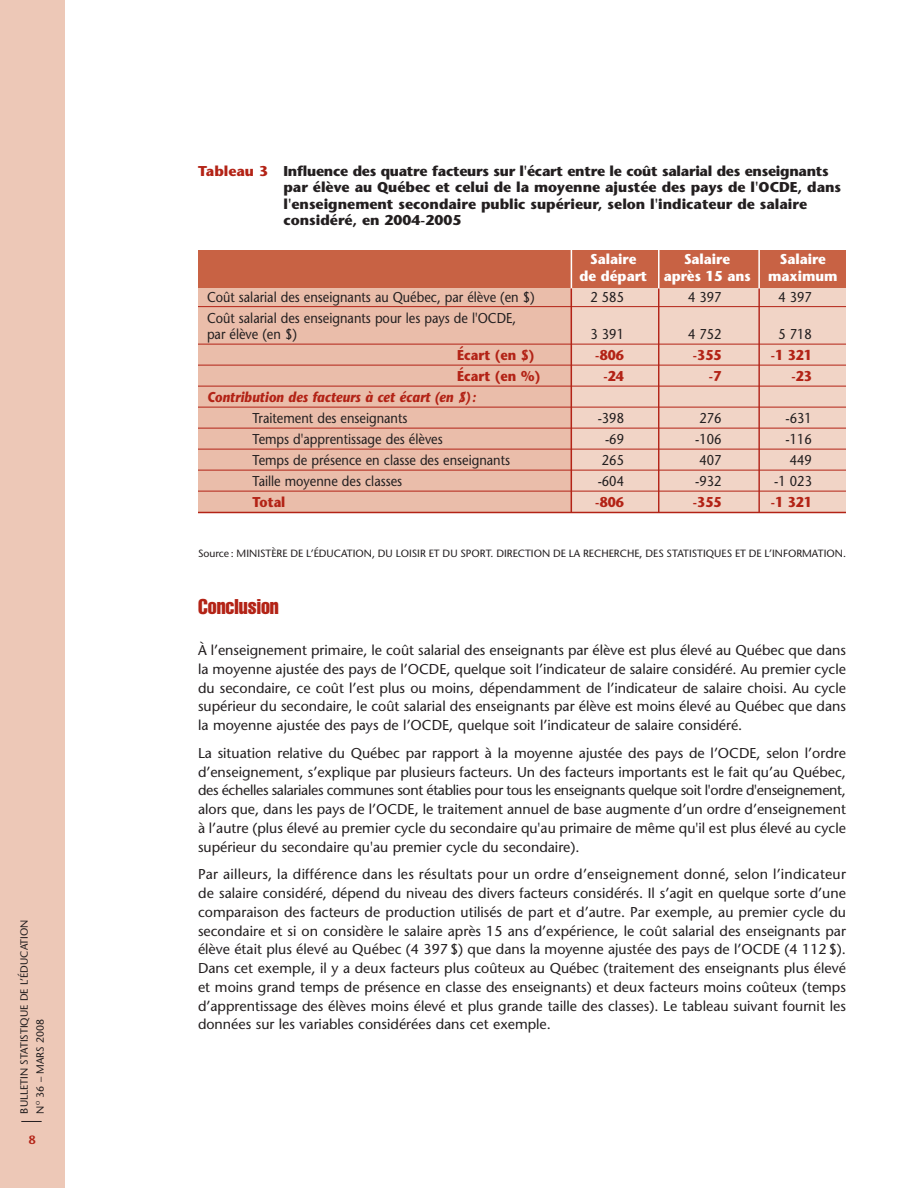
<style>
.page{position:relative;width:918px;height:1188px;background:#fff}
.page>*{position:absolute;margin:0;border:0;box-sizing:border-box;transform-origin:0 0}
.t1{font:extra-condensed 21px "Helvetica";color:#b32316}
.t2{font:14.25px/18.8px "Stone Sans";color:#231f20;text-align:justify}
.t3{font:14.25px/16.5px "Stone Sans";color:#231f20;scale:.9 1}
.t4{font:700 14.25px/16.5px "Stone Sans";color:#231f20}
.t5{font:700 14.25px "Stone Sans";color:#b32316;scale:.9 1}
.t6{font:700 14.25px/16.5px "Stone Sans";color:#fff;scale:.95 1}
.t7{font:italic 700 14.25px "Stone Sans";color:#b32316;scale:.9 1}
.t8{font:600 12px "Stone Sans";color:#b32316}
.t9{font:10.5px/15.8px "Stone Sans";color:#231f20}
.s1{color:#b32316}
</style>
<div class="page">
<div style="left:0;top:0;width:65px;height:1188px;background:#edc8b7"></div>
<svg style="left:21px;top:1121px;width:21px;height:1px"></svg>
<div style="left:198px;top:250px;width:648px;height:38px;background:#c86244"></div>
<div style="left:198px;top:288px;width:376px;height:225px;background:#eabdaa"></div>
<div style="left:571px;top:288px;width:275px;height:225px;background:#f1d4c6"></div>
<hr style="left:658px;top:250px;width:2px;height:263px;background:#fff">
<hr style="left:571px;top:250px;width:1px;height:38px;background:#fff">
<hr style="left:758px;top:250px;width:2px;height:263px;background:#fff">
<hr style="left:658px;top:288px;width:2px;height:224px;background:#b32316">
<hr style="left:571px;top:288px;width:1px;height:224px;background:#b32316">
<hr style="left:758px;top:288px;width:2px;height:224px;background:#b32316">
<hr style="left:198px;top:306px;width:648px;height:1px;background:#b32316">
<hr style="left:198px;top:344px;width:648px;height:1px;background:#b32316">
<hr style="left:198px;top:365px;width:648px;height:1px;background:#b32316">
<hr style="left:198px;top:386px;width:648px;height:1px;background:#b32316">
<hr style="left:198px;top:407px;width:648px;height:1px;background:#b32316">
<hr style="left:198px;top:428px;width:648px;height:1px;background:#b32316">
<hr style="left:198px;top:449px;width:648px;height:1px;background:#b32316">
<hr style="left:198px;top:470px;width:648px;height:1px;background:#b32316">
<hr style="left:198px;top:491px;width:648px;height:1px;background:#b32316">
<hr style="left:198px;top:512px;width:648px;height:1px;background:#b32316">
<p class="t9" style="left:18px;top:1114px;width:196px;rotate:-90deg">BULLETIN STATISTIQUE DE L’ÉDUCATION<br>N<sup>O</sup> 36 – MARS 2008</p>
<p class="t8" style="left:29px;top:1135px;width:8px">8</p>
<p class="t4" style="left:283px;top:164px;width:559px;text-indent:-85px"><span class="s1">Tableau 3</span> Influence des quatre facteurs sur l'écart entre le coût salarial des enseignants par élève au Québec et celui de la moyenne ajustée des pays de l'OCDE, dans l'enseignement secondaire public supérieur, selon l'indicateur de salaire considéré, en 2004-2005</p>
<p class="t6" style="left:590px;top:253px;width:50px">Salaire</p>
<p class="t6" style="left:684px;top:253px;width:50px">Salaire</p>
<p class="t6" style="left:579px;top:253px;width:273px;text-indent:200px">Salaire de départ après 15 ans maximum</p>
<p class="t3" style="left:207px;top:290px;width:366px">Coût salarial des enseignants au Québec, par élève (en $)</p>
<p class="t3" style="left:591px;top:290px;width:39px">2 585</p>
<p class="t3" style="left:688px;top:290px;width:39px">4 397</p>
<p class="t3" style="left:779px;top:290px;width:39px">4 397</p>
<p class="t3" style="left:207px;top:311px;width:345px">Coût salarial des enseignants pour les pays de l'OCDE, par élève (en $)</p>
<p class="t3" style="left:591px;top:328px;width:39px">3 391</p>
<p class="t3" style="left:688px;top:328px;width:39px">4 752</p>
<p class="t3" style="left:779px;top:328px;width:39px">5 718</p>
<p class="t5" style="left:457px;top:350px;width:88px">Écart (en $)</p>
<p class="t5" style="left:595px;top:350px;width:33px">-806</p>
<p class="t5" style="left:693px;top:350px;width:33px">-355</p>
<p class="t5" style="left:771px;top:350px;width:47px">-1 321</p>
<p class="t5" style="left:457px;top:371px;width:94px">Écart (en %)</p>
<p class="t5" style="left:603px;top:371px;width:24px">-24</p>
<p class="t5" style="left:709px;top:371px;width:15px">-7</p>
<p class="t5" style="left:791px;top:371px;width:24px">-23</p>
<p class="t7" style="left:207px;top:392px;width:301px">Contribution des facteurs à cet écart (en $) :</p>
<p class="t3" style="left:252px;top:412px;width:174px">Traitement des enseignants</p>
<p class="t3" style="left:598px;top:412px;width:31px">-398</p>
<p class="t3" style="left:699px;top:412px;width:26px">276</p>
<p class="t3" style="left:786px;top:412px;width:31px">-631</p>
<p class="t3" style="left:252px;top:433px;width:213px">Temps d'apprentissage des élèves</p>
<p class="t3" style="left:605px;top:433px;width:23px">-69</p>
<p class="t3" style="left:695px;top:433px;width:31px">-106</p>
<p class="t3" style="left:786px;top:433px;width:31px">-116</p>
<p class="t3" style="left:252px;top:454px;width:288px">Temps de présence en classe des enseignants</p>
<p class="t3" style="left:602px;top:454px;width:26px">265</p>
<p class="t3" style="left:699px;top:454px;width:26px">407</p>
<p class="t3" style="left:790px;top:454px;width:26px">449</p>
<p class="t3" style="left:252px;top:475px;width:168px">Taille moyenne des classes</p>
<p class="t3" style="left:598px;top:475px;width:31px">-604</p>
<p class="t3" style="left:695px;top:475px;width:31px">-932</p>
<p class="t3" style="left:774px;top:475px;width:43px">-1 023</p>
<p class="t5" style="left:252px;top:497px;width:38px">Total</p>
<p class="t5" style="left:595px;top:497px;width:33px">-806</p>
<p class="t5" style="left:693px;top:497px;width:33px">-355</p>
<p class="t5" style="left:771px;top:497px;width:47px">-1 321</p>
<p class="t9" style="left:198px;top:546px;width:650px">Source : MINISTÈRE DE L’ÉDUCATION, DU LOISIR ET DU SPORT. DIRECTION DE LA RECHERCHE, DES STATISTIQUES ET DE L’INFORMATION.</p>
<h1 class="t1" style="left:198px;top:599px;width:82px">Conclusion</h1>
<p class="t2" style="left:198px;top:642px;width:650px">À l’enseignement primaire, le coût salarial des enseignants par élève est plus élevé au Québec que dans la moyenne ajustée des pays de l’OCDE, quelque soit l’indicateur de salaire considéré. Au premier cycle du secondaire, ce coût l’est plus ou moins, dépendamment de l’indicateur de salaire choisi. Au cycle supérieur du secondaire, le coût salarial des enseignants par élève est moins élevé au Québec que dans la moyenne ajustée des pays de l’OCDE, quelque soit l’indicateur de salaire considéré.</p>
<p class="t2" style="left:198px;top:745px;width:650px">La situation relative du Québec par rapport à la moyenne ajustée des pays de l’OCDE, selon l’ordre d’enseignement, s’explique par plusieurs facteurs. Un des facteurs importants est le fait qu’au Québec, des échelles salariales communes sont établies pour tous les enseignants quelque soit l'ordre d'enseignement, alors que, dans les pays de l’OCDE, le traitement annuel de base augmente d’un ordre d’enseignement à l’autre (plus élevé au premier cycle du secondaire qu'au primaire de même qu'il est plus élevé au cycle supérieur du secondaire qu'au premier cycle du secondaire).</p>
<p class="t2" style="left:198px;top:866px;width:650px">Par ailleurs, la différence dans les résultats pour un ordre d’enseignement donné, selon l’indicateur de salaire considéré, dépend du niveau des divers facteurs considérés. Il s’agit en quelque sorte d’une comparaison des facteurs de production utilisés de part et d’autre. Par exemple, au premier cycle du secondaire et si on considère le salaire après 15 ans d’expérience, le coût salarial des enseignants par élève était plus élevé au Québec (4 397 $) que dans la moyenne ajustée des pays de l’OCDE (4 112 $).<br>Dans cet exemple, il y a deux facteurs plus coûteux au Québec (traitement des enseignants plus élevé et moins grand temps de présence en classe des enseignants) et deux facteurs moins coûteux (temps d’apprentissage des élèves moins élevé et plus grande taille des classes). Le tableau suivant fournit les données sur les variables considérées dans cet exemple.</p>
</div>
